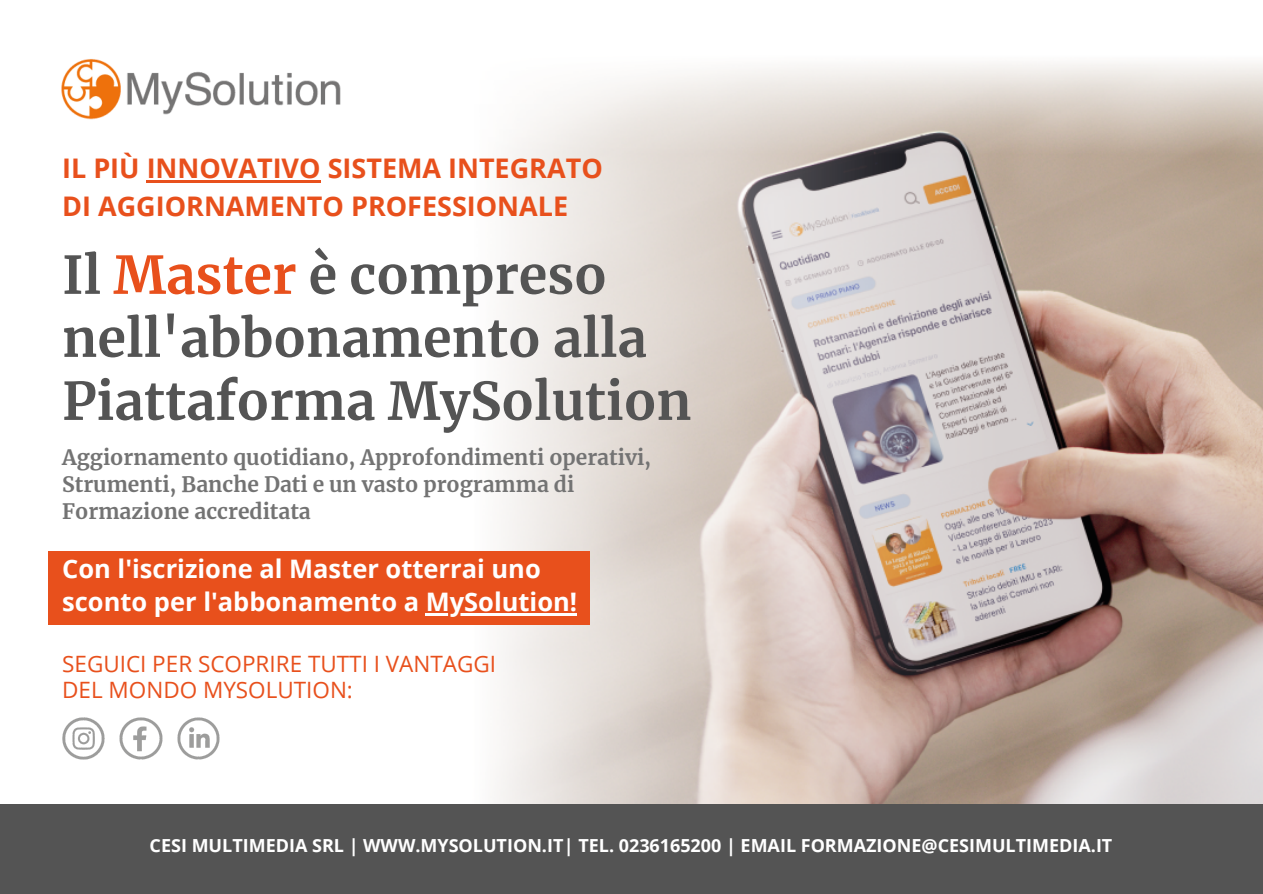
<style>
.page{position:relative;width:1263px;height:894px;background:#fff}
.page>*{position:absolute;margin:0;border:0;box-sizing:border-box;transform-origin:0 0}
.t1{font:700 51.9px "Merriweather";color:#545454}
.t2{font:700 27px/37px "Open Sans";color:#e8501c}
.t3{font:700 25.5px "Open Sans";color:#fff}
.t4{font:22.5px "Open Sans";color:#e8501c}
.t5{font:700 21px/27px "Merriweather";color:#737373}
.t6{font:700 18px "Open Sans";color:#fff}
.s1{color:#e8501c}
</style>
<div class="page">
<img style="left:88px;top:63px;width:1174px;height:740px">
<div style="left:48px;top:551px;width:542px;height:73px;background:#e8501c"></div>
<div style="left:0;top:803px;width:1263px;height:90px;background:#545454"></div>
<img style="left:61px;top:59px;width:317px;height:73px">
<img style="left:62px;top:717px;width:43px;height:42px">
<img style="left:120px;top:717px;width:42px;height:42px">
<img style="left:177px;top:717px;width:43px;height:42px">
<hr style="left:147px;top:180px;width:174px;height:3px;background:#e8501c">
<hr style="left:426px;top:613px;width:151px;height:2px;background:#fff">
<p class="t2" style="left:62px;top:149px;width:542px">IL PIÙ INNOVATIVO SISTEMA INTEGRATO<br>DI AGGIORNAMENTO PROFESSIONALE</p>
<p class="t1" style="left:62px;top:243px;width:546px">Il <span class="s1">Master</span> è compreso</p>
<p class="t1" style="left:62px;top:306px;width:586px">nell'abbonamento alla</p>
<p class="t1" style="left:62px;top:369px;width:631px">Piattaforma MySolution</p>
<p class="t5" style="left:62px;top:443px;width:591px">Aggiornamento quotidiano, Approfondimenti operativi,<br>Strumenti, Banche Dati e un vasto programma di<br>Formazione accreditata</p>
<p class="t3" style="left:62px;top:550px;width:480px">Con l'iscrizione al Master otterrai uno</p>
<p class="t3" style="left:62px;top:583px;width:516px">sconto per l'abbonamento a MySolution!</p>
<p class="t4" style="left:62px;top:648px;width:435px">SEGUICI PER SCOPRIRE TUTTI I VANTAGGI</p>
<p class="t4" style="left:62px;top:674px;width:292px">DEL MONDO MYSOLUTION:</p>
<p class="t6" style="left:150px;top:832px;width:964px">CESI MULTIMEDIA SRL | WWW.MYSOLUTION.IT| TEL. 0236165200 | EMAIL FORMAZIONE@CESIMULTIMEDIA.IT</p>
</div>
